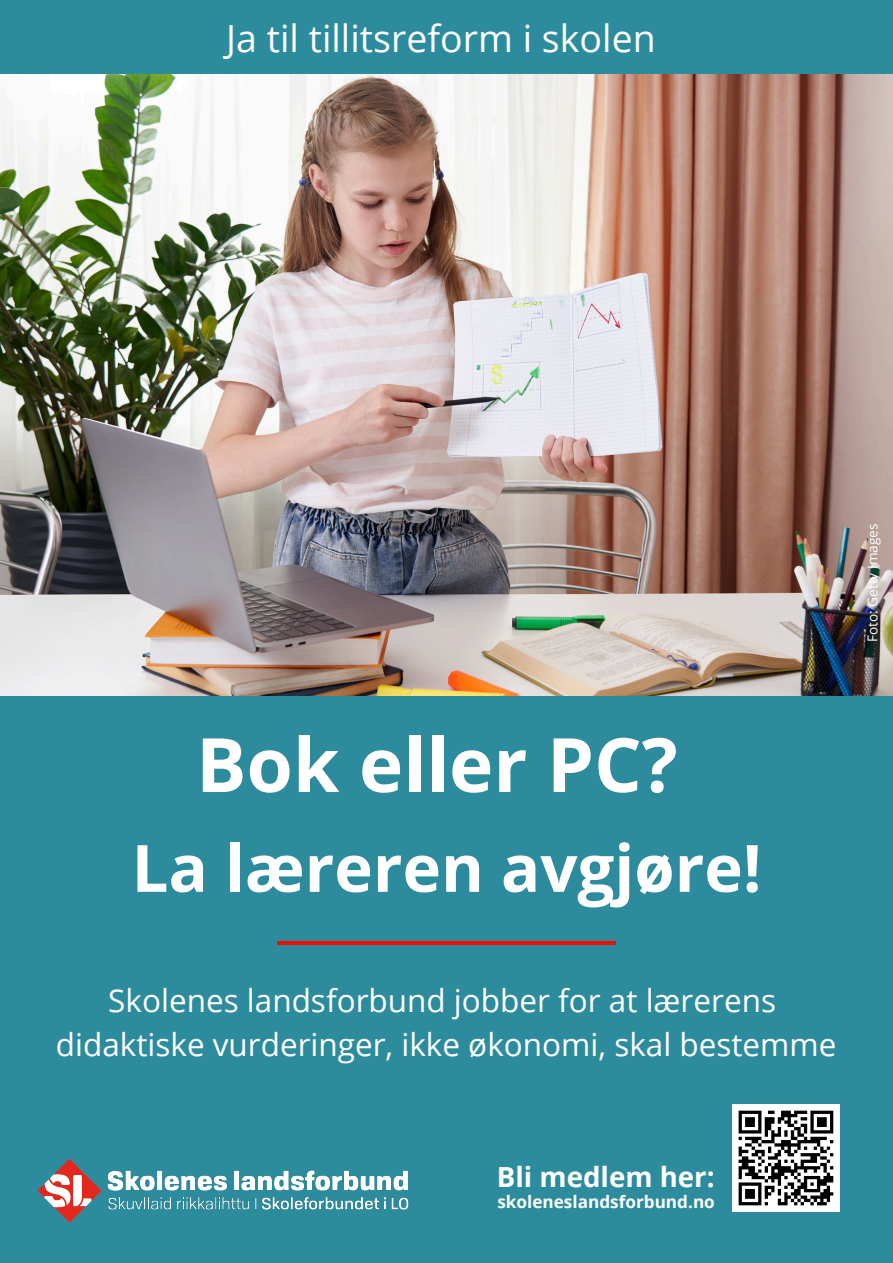
<style>
.page{position:relative;width:893px;height:1263px;background:#2c8c9d}
.page>*{position:absolute;margin:0;border:0;box-sizing:border-box;transform-origin:0 0}
.t1{font:700 75px "Open Sans";color:#fff}
.t2{font:700 65.25px "Open Sans";color:#fff}
.t3{font:37.5px "Open Sans";color:#fff}
.t4{font:31.5px/43.9px "Open Sans";color:#fff;text-align:center}
.t5{font:700 27.67px "Open Sans";color:#fff}
.t6{font:700 17.17px "Open Sans";color:#fff}
.t7{font:13.58px "Open Sans";color:#fff}
</style>
<div class="page">
<div style="left:732px;top:1104px;width:108px;height:108px;background:#fff"></div>
<svg style="left:738px;top:1110px;width:96px;height:96px"></svg>
<img style="left:0;top:75px;width:893px;height:621px">
<img style="left:107px;top:1170px;width:302px;height:40px">
<hr style="left:277px;top:941px;width:339px;height:4px;background:#f20c00">
<img style="left:37px;top:1158px;width:65px;height:65px">
<p class="t3" style="left:226px;top:12px;width:431px">Ja til tillitsreform i skolen</p>
<p class="t7" style="left:863px;top:642px;width:120px;rotate:-90deg">Foto: Getty Images</p>
<h1 class="t1" style="left:196px;top:712px;width:483px">Bok eller PC?</h1>
<p class="t2" style="left:132px;top:822px;width:631px">La læreren avgjøre!</p>
<h2 class="t4" style="left:56px;top:977px;width:782px">Skolenes landsforbund jobber for at lærerens didaktiske vurderinger, ikke økonomi, skal bestemme</h2>
<p class="t5" style="left:497px;top:1157px;width:219px">Bli medlem her:</p>
<h4 class="t6" style="left:497px;top:1189px;width:219px">skoleneslandsforbund.no</h4>
</div>
